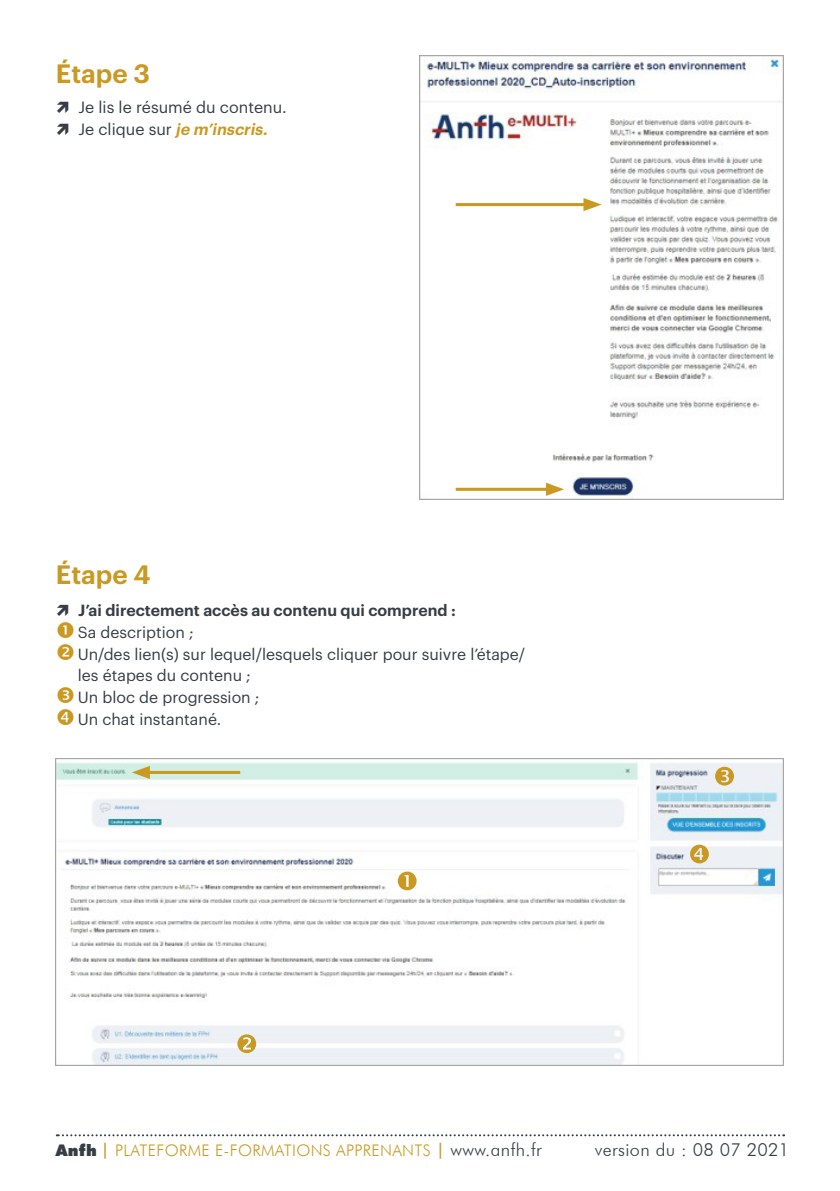
<style>
.page{position:relative;width:840px;height:1191px;background:#fff}
.page>*{position:absolute;margin:0;border:0;box-sizing:border-box;transform-origin:0 0}
.t1{font:600 26px "Graphik";color:#ca9923}
.t2{font:300 18px "Futura BT";letter-spacing:.02em;color:#363d45}
.t3{font:300 16px "Futura BT";letter-spacing:.02em;color:#ca9923}
.t4{font:16px/22px "Graphik";color:#363d45}
.t5{font:15.8px/22px "Graphik";color:#363d45}
.t6{font:600 15.8px "Graphik";color:#363d45}
.s1{font-weight:600;font-style:italic;color:#ca9923}
.s2{font-weight:900;color:#363d45}
.s3{font-weight:500}
.s4{font-size:18px;color:#363d45}
</style>
<div class="page">
<svg style="left:57px;top:1134px;width:726px;height:2px"></svg>
<img style="left:420px;top:56px;width:363px;height:443px">
<hr style="left:455px;top:203px;width:133px;height:3px;background:#ca9923">
<svg style="left:583px;top:198px;width:18px;height:13px"></svg>
<hr style="left:455px;top:488px;width:96px;height:3px;background:#ca9923">
<svg style="left:545px;top:483px;width:19px;height:13px"></svg>
<img style="left:56px;top:758px;width:726px;height:308px">
<hr style="left:144px;top:771px;width:96px;height:3px;background:#ca9923">
<svg style="left:132px;top:766px;width:18px;height:13px"></svg>
<svg style="left:397px;top:871px;width:19px;height:19px"></svg>
<svg style="left:714px;top:766px;width:19px;height:19px"></svg>
<svg style="left:689px;top:844px;width:19px;height:19px"></svg>
<svg style="left:237px;top:1034px;width:19px;height:19px"></svg>
<h1 class="t1" style="left:56px;top:54px;width:96px">Étape 3</h1>
<p class="t4" style="left:78px;top:95px;width:210px">Je lis le résumé du contenu.<br>Je clique sur <span class="s1">je m’inscris.</span></p>
<h1 class="t1" style="left:56px;top:554px;width:96px">Étape 4</h1>
<p class="t6" style="left:78px;top:598px;width:379px">J’ai directement accès au contenu qui comprend :</p>
<p class="t5" style="left:78px;top:619px;width:449px">Sa description ;<br>Un/des lien(s) sur lequel/lesquels cliquer pour suivre l’étape/ les étapes du contenu ;<br>Un bloc de progression ;<br>Un chat instantané.</p>
<p class="t3" style="left:56px;top:1140px;width:487px"><span class="s2">Anfh</span> <span class="s3">|</span> PLATEFORME E-FORMATIONS APPRENANTS <span class="s3">|</span> <span class="s4">www.anfh.fr</span></p>
<p class="t2" style="left:594px;top:1138px;width:196px">version du : 08 07 2021</p>
</div>
